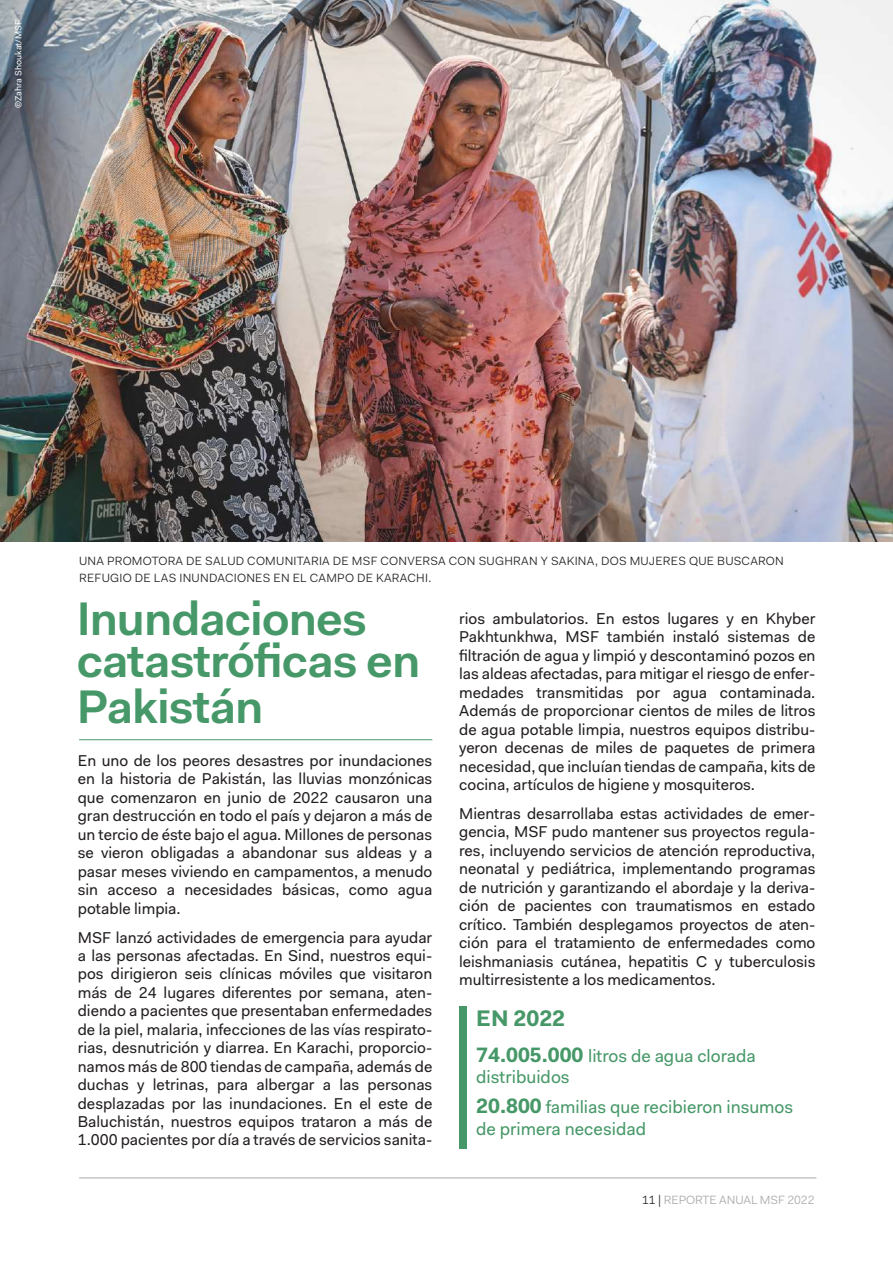
<style>
.page{position:relative;width:893px;height:1263px;background:#fff}
.page>*{position:absolute;margin:0;border:0;box-sizing:border-box;transform-origin:0 0}
.t1{font:600 47.25px/43.7px "Fakt Pro";letter-spacing:-.02em;color:#479868}
.t2{font:700 22.65px "Fakt Pro";color:#479868}
.t3{font:17.7px/20.9px "Fakt Pro";color:#479868}
.t4{font:15.75px/18.5px "Fakt Pro";color:#231f20;text-align:justify}
.t5{font:12px/16.5px "Fakt Pro Blond";letter-spacing:.02em;color:#231f20}
.t6{font:12px "Fakt Pro Blond";letter-spacing:-.005em;color:#a8a9ad}
.t7{font:9px "Fakt Pro";color:#fff}
.s1{font-weight:700;font-size:20.85px}
.s2{color:#231f20}
</style>
<div class="page">
<hr style="left:79px;top:739px;width:353px;height:1px;background:#479868">
<img style="left:0;top:0;width:893px;height:541px">
<hr style="left:79px;top:1177px;width:737px;height:1px;background:#a8a9ad">
<div style="left:459px;top:1006px;width:8px;height:142px;background:#479868"></div>
<p class="t7" style="left:12px;top:108px;width:89px;rotate:-90deg">©Zahra Shoukat/MSF</p>
<p class="t7" style="left:14px;top:115px;width:89px;rotate:-90deg">©Zahra Shoukat/MSF</p>
<p class="t5" style="left:79px;top:553px;width:706px">UNA PROMOTORA DE SALUD COMUNITARIA DE MSF CONVERSA CON SUGHRAN Y SAKINA, DOS MUJERES QUE BUSCARON<br>REFUGIO DE LAS INUNDACIONES EN EL CAMPO DE KARACHI.</p>
<h1 class="t1" style="left:77px;top:597px;width:345px">Inundaciones catastróficas en<br>Pakistán</h1>
<p class="t4" style="left:459px;top:609px;width:358px">rios ambulatorios. En estos lugares y en Khyber Pakhtunkhwa, MSF también instaló sistemas de filtración de agua y limpió y descontaminó pozos en las aldeas afectadas, para mitigar el riesgo de enfer&shy;medades transmitidas por agua contaminada.<br>Además de proporcionar cientos de miles de litros de agua potable limpia, nuestros equipos distribu&shy;yeron decenas de miles de paquetes de primera necesidad, que incluían tiendas de campaña, kits de cocina, artículos de higiene y mosquiteros.</p>
<p class="t4" style="left:459px;top:804px;width:358px">Mientras desarrollaba estas actividades de emer&shy;gencia, MSF pudo mantener sus proyectos regula&shy;res, incluyendo servicios de atención reproductiva, neonatal y pediátrica, implementando programas de nutrición y garantizando el abordaje y la deriva&shy;ción de pacientes con traumatismos en estado crítico. También desplegamos proyectos de aten&shy;ción para el tratamiento de enfermedades como leishmaniasis cutánea, hepatitis C y tuberculosis multirresistente a los medicamentos.</p>
<p class="t4" style="left:78px;top:751px;width:356px">En uno de los peores desastres por inundaciones en la historia de Pakistán, las lluvias monzónicas que comenzaron en junio de 2022 causaron una gran destrucción en todo el país y dejaron a más de un tercio de éste bajo el agua. Millones de personas se vieron obligadas a abandonar sus aldeas y a pasar meses viviendo en campamentos, a menudo sin acceso a necesidades básicas, como agua potable limpia.</p>
<p class="t4" style="left:78px;top:928px;width:356px">MSF lanzó actividades de emergencia para ayudar a las personas afectadas. En Sind, nuestros equi&shy;pos dirigieron seis clínicas móviles que visitaron más de 24 lugares diferentes por semana, aten&shy;diendo a pacientes que presentaban enfermedades de la piel, malaria, infecciones de las vías respirato&shy;rias, desnutrición y diarrea. En Karachi, proporcio&shy;namos más de 800 tiendas de campaña, además de duchas y letrinas, para albergar a las personas desplazadas por las inundaciones. En el este de Baluchistán, nuestros equipos trataron a más de 1.000 pacientes por día a través de servicios sanita-</p>
<h2 class="t2" style="left:476px;top:1003px;width:90px">EN 2022</h2>
<p class="t3" style="left:476px;top:1045px;width:281px"><span class="s1">74.005.000</span> litros de agua clorada distribuidos</p>
<p class="t3" style="left:476px;top:1096px;width:318px;line-height:21.5px"><span class="s1">20.800</span> familias que recibieron insumos de primera necesidad</p>
<p class="t6" style="left:642px;top:1192px;width:174px"><span class="s2">11 |</span> REPORTE ANUAL MSF 2022</p>
</div>
